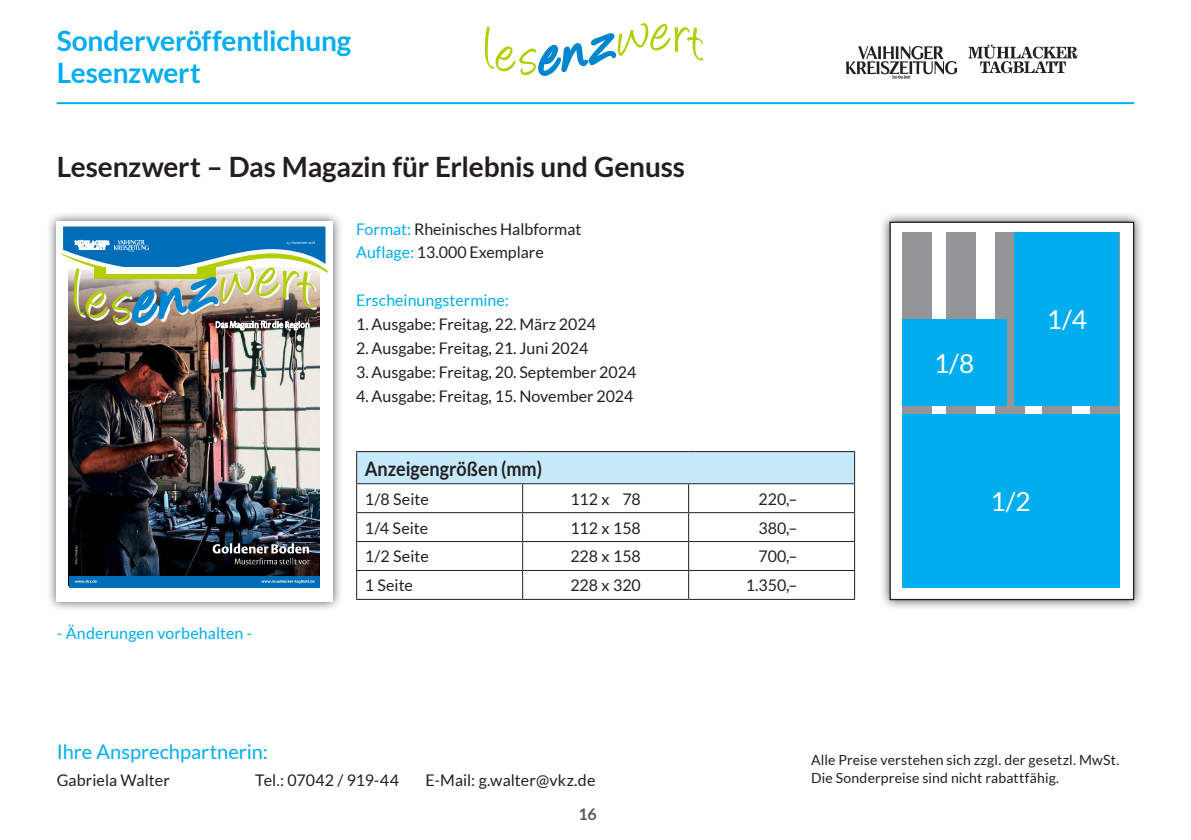
<style>
.page{position:relative;width:1191px;height:840px;background:#fff}
.page>*{position:absolute;margin:0;border:0;box-sizing:border-box;transform-origin:0 0}
.t1{font:700 28px "Lato";letter-spacing:-.005em;color:#231f20}
.t2{font:700 28px/32px "Lato";letter-spacing:-.005em;color:#00aeef}
.t3{font:26.2px "Lato";color:#fff}
.t4{font:20px "Lato";color:#00aeef}
.t5{font:700 20px "Lato";color:#231f20;scale:.9 1}
.t6{font:16px/23.8px "Lato";color:#231f20}
.t7{font:16px "Lato";color:#00aeef}
.t8{font:700 16px "Lato";color:#57585a}
.t9{font:14px/18px "Lato";letter-spacing:.01em;color:#231f20}
.s1{color:#00aeef}
</style>
<div class="page">
<svg style="left:485px;top:23px;width:218px;height:53px"></svg>
<svg style="left:968px;top:45px;width:109px;height:28px"></svg>
<img style="left:846px;top:46px;width:110px;height:32px">
<hr style="left:57px;top:102px;width:1077px;height:2px;background:#00aeef">
<div style="left:46px;top:211px;width:297px;height:400px;background:#231f20;opacity:.75"></div>
<div style="left:57px;top:221px;width:276px;height:380px;background:#fff"></div>
<img style="left:305px;top:352px;width:14px;height:224px">
<img style="left:69px;top:352px;width:14px;height:224px">
<img style="left:111px;top:352px;width:110px;height:224px">
<img style="left:83px;top:352px;width:28px;height:224px">
<img style="left:221px;top:352px;width:84px;height:224px">
<div style="left:69px;top:576px;width:250px;height:11px;background:#006db7"></div>
<svg style="left:213px;top:543px;width:97px;height:21px;background:#4a4a4e"></svg>
<img style="left:60px;top:226px;width:268px;height:126px">
<img style="left:114px;top:241px;width:35px;height:10px">
<svg style="left:75px;top:579px;width:240px;height:4px"></svg>
<svg style="left:75px;top:545px;width:3px;height:18px"></svg>
<div style="left:879px;top:211px;width:265px;height:399px;background:#231f20;opacity:.75"></div>
<div style="left:890px;top:222px;width:243px;height:377px;background:#fff"></div>
<div style="left:889px;top:221px;width:245px;height:379px;border:1px solid #231f20"></div>
<div style="left:901px;top:232px;width:30px;height:355px;background:#939598"></div>
<div style="left:946px;top:232px;width:30px;height:355px;background:#939598"></div>
<div style="left:1089px;top:232px;width:30px;height:355px;background:#939598"></div>
<div style="left:1042px;top:232px;width:29px;height:355px;background:#939598"></div>
<div style="left:995px;top:232px;width:29px;height:355px;background:#939598"></div>
<div style="left:1014px;top:232px;width:105px;height:173px;background:#00aeef"></div>
<div style="left:901px;top:414px;width:218px;height:173px;background:#00aeef"></div>
<div style="left:901px;top:319px;width:105px;height:86px;background:#00aeef"></div>
<div style="left:357px;top:451px;width:497px;height:32px;background:#c6eafa"></div>
<hr style="left:356px;top:451px;width:166px;height:1px;background:#231f20">
<hr style="left:356px;top:452px;width:1px;height:31px;background:#231f20">
<hr style="left:522px;top:451px;width:166px;height:1px;background:#231f20">
<hr style="left:688px;top:451px;width:167px;height:1px;background:#231f20">
<hr style="left:854px;top:452px;width:1px;height:31px;background:#231f20">
<hr style="left:356px;top:483px;width:166px;height:1px;background:#231f20">
<hr style="left:522px;top:483px;width:166px;height:1px;background:#231f20">
<hr style="left:688px;top:483px;width:167px;height:1px;background:#231f20">
<hr style="left:356px;top:512px;width:166px;height:1px;background:#231f20">
<hr style="left:522px;top:512px;width:166px;height:1px;background:#231f20">
<hr style="left:688px;top:512px;width:167px;height:1px;background:#231f20">
<hr style="left:356px;top:540px;width:166px;height:1px;background:#231f20">
<hr style="left:522px;top:540px;width:166px;height:1px;background:#231f20">
<hr style="left:688px;top:540px;width:167px;height:1px;background:#231f20">
<hr style="left:356px;top:569px;width:166px;height:1px;background:#231f20">
<svg style="left:356px;top:484px;width:1px;height:114px"></svg>
<hr style="left:522px;top:569px;width:166px;height:1px;background:#231f20">
<svg style="left:522px;top:484px;width:1px;height:114px"></svg>
<hr style="left:688px;top:569px;width:167px;height:1px;background:#231f20">
<svg style="left:688px;top:484px;width:1px;height:114px"></svg>
<svg style="left:854px;top:484px;width:1px;height:114px"></svg>
<hr style="left:356px;top:598px;width:166px;height:1px;background:#231f20">
<hr style="left:522px;top:598px;width:166px;height:1px;background:#231f20">
<hr style="left:688px;top:598px;width:167px;height:1px;background:#231f20">
<h1 class="t2" style="left:57px;top:24px;width:296px">Sonderveröffentlichung<br>Lesenzwert</h1>
<h1 class="t1" style="left:57px;top:151px;width:630px">Lesenzwert – Das Magazin für Erlebnis und Genuss</h1>
<p class="t6" style="left:356px;top:216px;width:227px"><span class="s1">Format:</span> Rheinisches Halbformat<br><span class="s1">Auflage:</span> 13.000 Exemplare</p>
<p class="t7" style="left:356px;top:291px;width:154px">Erscheinungstermine:</p>
<p class="t6" style="left:356px;top:312px;width:241px">1. Ausgabe: Freitag, 22. März 2024</p>
<p class="t6" style="left:356px;top:336px;width:234px">2. Ausgabe: Freitag, 21. Juni 2024</p>
<p class="t6" style="left:356px;top:359px;width:282px">3. Ausgabe: Freitag, 20. September 2024</p>
<p class="t6" style="left:356px;top:383px;width:279px">4. Ausgabe: Freitag, 15. November 2024</p>
<p class="t7" style="left:57px;top:623px;width:197px">- Änderungen vorbehalten -</p>
<p class="t5" style="left:365px;top:456px;width:199px">Anzeigengrößen (mm)</p>
<p class="t6" style="left:365px;top:486px;width:66px">1/8 Seite</p>
<p class="t6" style="left:570px;top:486px;width:72px">112 x 78</p>
<p class="t6" style="left:758px;top:486px;width:41px">220,–</p>
<p class="t6" style="left:365px;top:515px;width:65px">1/4 Seite</p>
<p class="t6" style="left:570px;top:515px;width:72px">112 x 158</p>
<p class="t6" style="left:758px;top:515px;width:41px">380,–</p>
<p class="t6" style="left:365px;top:544px;width:66px">1/2 Seite</p>
<p class="t6" style="left:570px;top:544px;width:72px">228 x 158</p>
<p class="t6" style="left:758px;top:544px;width:41px">700,–</p>
<p class="t6" style="left:365px;top:573px;width:50px">1 Seite</p>
<p class="t6" style="left:570px;top:573px;width:72px">228 x 320</p>
<p class="t6" style="left:745px;top:573px;width:53px">1.350,–</p>
<h2 class="t3" style="left:934px;top:348px;width:42px">1/8</h2>
<h2 class="t3" style="left:1047px;top:304px;width:42px">1/4</h2>
<h2 class="t3" style="left:990px;top:487px;width:42px">1/2</h2>
<p class="t4" style="left:57px;top:740px;width:212px">Ihre Ansprechpartnerin:</p>
<p class="t6" style="left:57px;top:767px;width:115px">Gabriela Walter</p>
<p class="t6" style="left:255px;top:767px;width:145px">Tel.: 07042 / 919-44</p>
<p class="t6" style="left:425px;top:767px;width:171px">E-Mail: g.walter@vkz.de</p>
<p class="t8" style="left:578px;top:804px;width:20px">16</p>
<p class="t9" style="left:811px;top:750px;width:310px">Alle Preise verstehen sich zzgl. der gesetzl. MwSt.<br>Die Sonderpreise sind nicht rabattfähig.</p>
</div>
